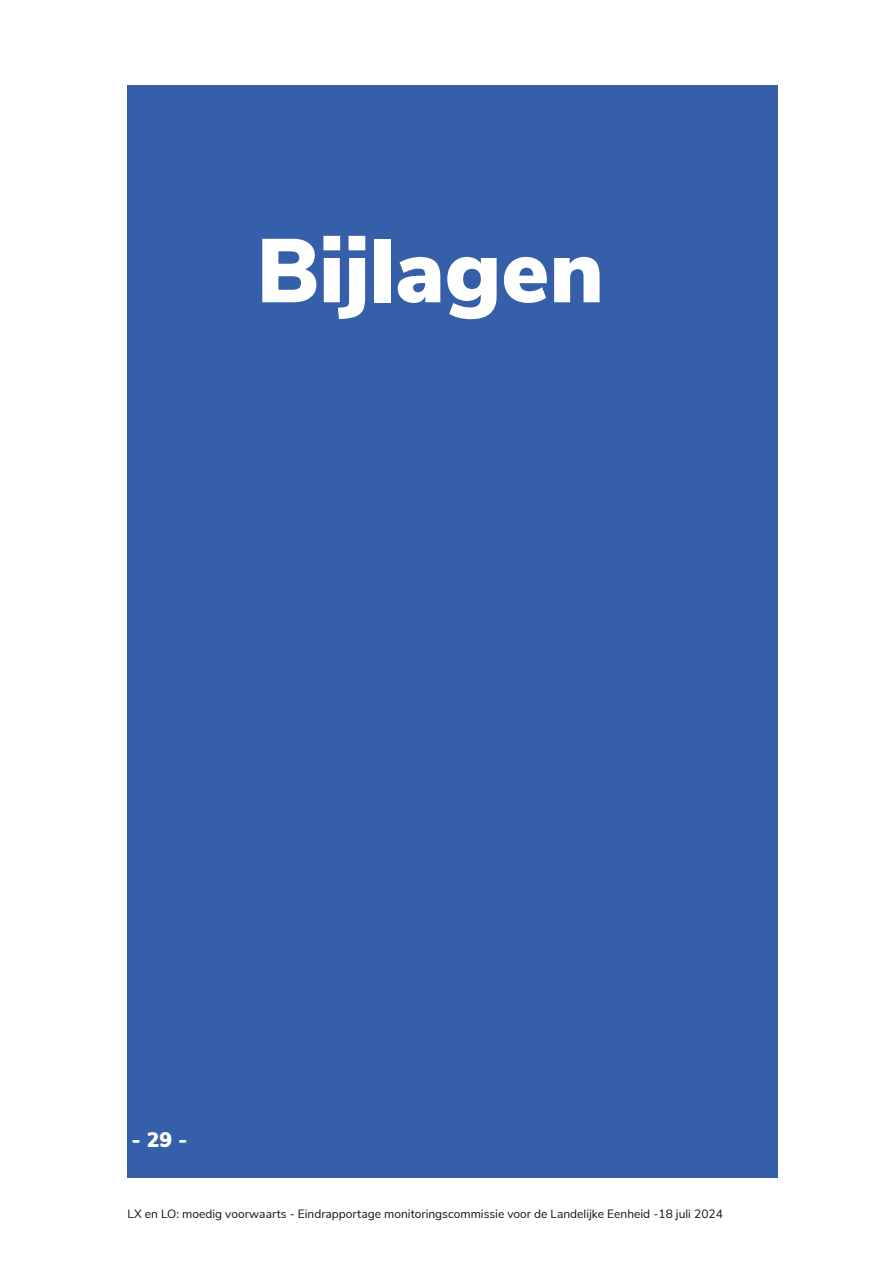
<style>
.page{position:relative;width:893px;height:1263px;background:#fff}
.page>*{position:absolute;margin:0;border:0;box-sizing:border-box;transform-origin:0 0}
.t1{font:900 90px "Nunito Sans";color:#fff}
.t2{font:900 21px "Nunito Sans";color:#fff}
.t3{font:12px "Nunito Sans";color:#121212}
</style>
<div class="page">
<div style="left:128px;top:85px;width:650px;height:1093px;background:#365fa9"></div>
<h1 class="t1" style="left:257px;top:205px;width:349px">Bijlagen</h1>
<h2 class="t2" style="left:131px;top:1124px;width:57px">-29-</h2>
<p class="t3" style="left:128px;top:1205px;width:597px">LX en LO: moedig voorwaarts - Eindrapportage monitoringscommissie voor de Landelijke Eenheid -18 juli 2024</p>
</div>
